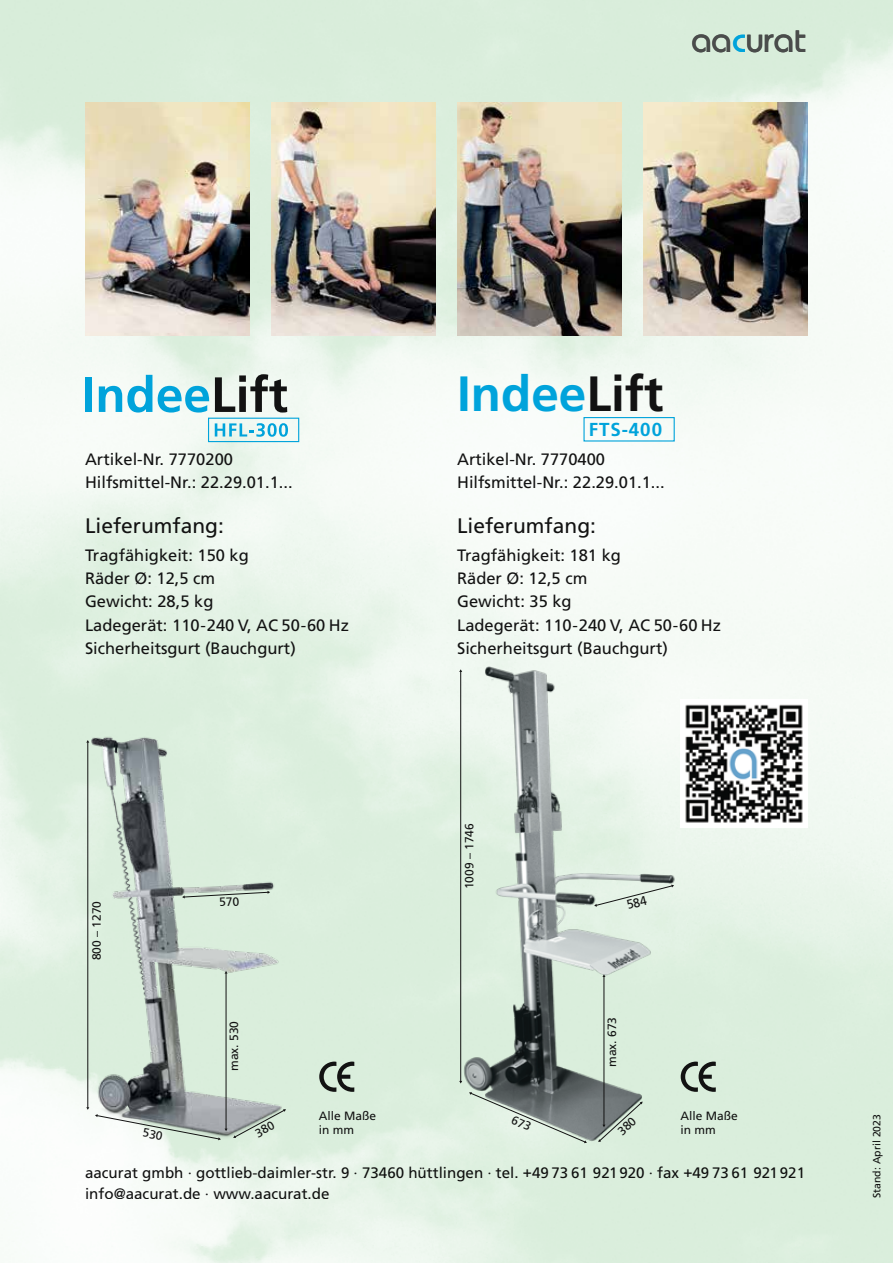
<style>
.page{position:relative;width:893px;height:1263px;background:#fff}
.page>*{position:absolute;margin:0;border:0;box-sizing:border-box;transform-origin:0 0}
.t1{font:700 49.5px "Frutiger";color:#00a3db}
.t2{font:500 36px "Bauhaus";letter-spacing:.005em;color:#4a4c4b}
.t3{font:21px "Frutiger";color:#121212}
.t4{font:700 18.75px "Frutiger";letter-spacing:.05em;color:#00a3db}
.t5{font:16.5px/23.2px "Frutiger";color:#121212}
.t6{font:15.15px/21px "Frutiger";color:#121212}
.t7{font:12px/14.4px "Frutiger";color:#121212}
.t8{font:10.5px "Frutiger";color:#121212}
.s1{color:#00a3db}
.s2{color:#121212}
</style>
<div class="page">
<div style="left:583px;top:417px;width:92px;height:24px;border:1px solid #00a3db"></div>
<img style="left:85px;top:102px;width:165px;height:234px">
<img style="left:271px;top:102px;width:165px;height:234px">
<img style="left:457px;top:102px;width:165px;height:234px">
<img style="left:643px;top:102px;width:165px;height:234px">
<img style="left:38px;top:648px;width:340px;height:510px">
<hr style="left:88px;top:742px;width:1px;height:366px;background:#121212">
<hr style="left:226px;top:973px;width:1px;height:156px;background:#121212">
<div style="left:208px;top:418px;width:91px;height:24px;border:1px solid #00a3db"></div>
<svg style="left:215px;top:423px;width:73px;height:14px"></svg>
<div style="left:85px;top:377px;width:7px;height:35px;background:#00a3db"></div>
<svg style="left:99px;top:375px;width:53px;height:37px"></svg>
<svg style="left:158px;top:386px;width:51px;height:26px"></svg>
<svg style="left:215px;top:374px;width:72px;height:38px"></svg>
<img style="left:695px;top:704px;width:108px;height:119px">
<img style="left:419px;top:639px;width:276px;height:531px">
<svg style="left:681px;top:1061px;width:35px;height:31px"></svg>
<hr style="left:460px;top:671px;width:1px;height:410px;background:#121212">
<hr style="left:604px;top:976px;width:1px;height:149px;background:#121212">
<svg style="left:319px;top:1061px;width:35px;height:31px"></svg>
<svg style="left:95px;top:1109px;width:191px;height:31px"></svg>
<svg style="left:182px;top:891px;width:88px;height:15px"></svg>
<svg style="left:469px;top:1092px;width:118px;height:51px;background:#a9b4ad"></svg>
<svg style="left:594px;top:884px;width:80px;height:25px;background:#dbe8dd"></svg>
<svg style="left:598px;top:1101px;width:45px;height:41px;background:#a5b3a9"></svg>
<h2 class="t2" style="left:691px;top:18px;width:116px">aa<span class="s1">c</span>urat</h2>
<h1 class="t1" style="left:457px;top:365px;width:208px">Indee<span class="s2">Lift</span></h1>
<p class="t5" style="left:85px;top:447px;width:209px">Artikel-Nr. 7770200<br>Hilfsmittel-Nr.: 22.29.01.1...</p>
<p class="t3" style="left:85px;top:513px;width:140px">Lieferumfang:</p>
<p class="t5" style="left:85px;top:543px;width:265px">Tragfähigkeit: 150 kg<br>Räder Ø: 12,5 cm<br>Gewicht: 28,5 kg<br>Ladegerät: 110-240 V, AC 50-60 Hz<br>Sicherheitsgurt (Bauchgurt)</p>
<p class="t7" style="left:89px;top:960px;width:61px;rotate:-90deg">800 – 1270</p>
<p class="t7" style="left:227px;top:1071px;width:52px;rotate:-90deg">max. 530</p>
<p class="t4" style="left:589px;top:418px;width:75px">FTS-400</p>
<p class="t5" style="left:457px;top:447px;width:209px">Artikel-Nr. 7770400<br>Hilfsmittel-Nr.: 22.29.01.1...</p>
<p class="t3" style="left:457px;top:513px;width:140px">Lieferumfang:</p>
<p class="t5" style="left:457px;top:543px;width:265px">Tragfähigkeit: 181 kg<br>Räder Ø: 12,5 cm<br>Gewicht: 35 kg<br>Ladegerät: 110-240 V, AC 50-60 Hz<br>Sicherheitsgurt (Bauchgurt)</p>
<p class="t7" style="left:462px;top:889px;width:68px;rotate:-90deg">1009 – 1746</p>
<p class="t7" style="left:605px;top:1067px;width:52px;rotate:-90deg">max. 673</p>
<p class="t7" style="left:319px;top:1108px;width:59px">Alle Maße in mm</p>
<p class="t7" style="left:680px;top:1108px;width:59px">Alle Maße in mm</p>
<p class="t6" style="left:85px;top:1162px;width:722px">aacurat gmbh · gottlieb-daimler-str. 9 · 73460 hüttlingen · tel. +49 73 61 921920 · fax +49 73 61 921921 info@aacurat.de · www.aacurat.de</p>
<p class="t8" style="left:871px;top:1198px;width:86px;rotate:-90deg">Stand: April 2023</p>
</div>
